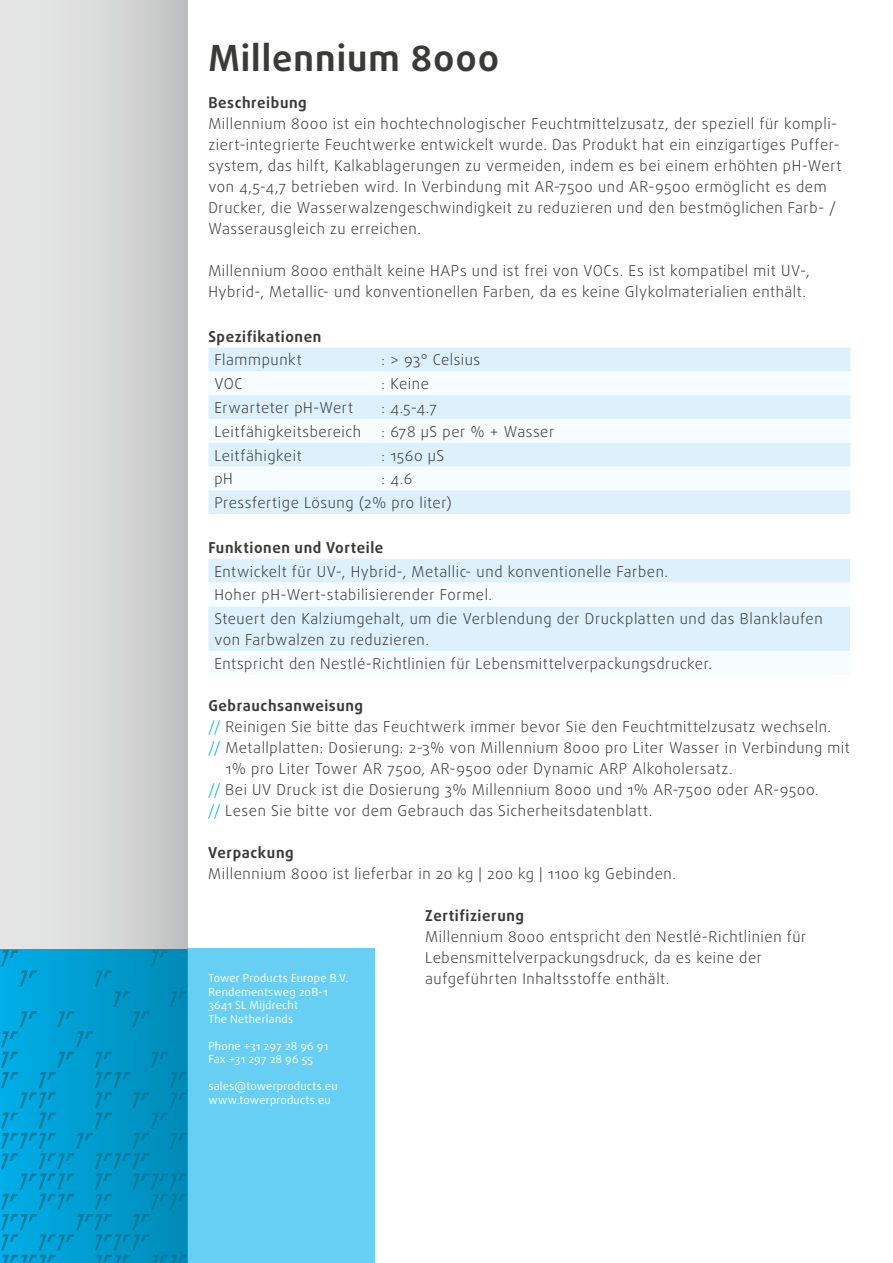
<style>
.page{position:relative;width:893px;height:1263px;background:#fff}
.page>*{position:absolute;margin:0;border:0;box-sizing:border-box;transform-origin:0 0}
.t1{font:700 36px "Daxline Pro";letter-spacing:.03em;color:#3a3a39}
.t2{font:300 15px/21px "Daxline Pro";letter-spacing:.035em;color:#3a3a39}
.t3{font:700 15px "Daxline Pro";letter-spacing:.04em;color:#3a3a39}
.t4{font:11.25px/13.5px "Daxline Pro";letter-spacing:.02em;color:#fff}
.s1{color:#00b0eb}
</style>
<div class="page">
<svg style="left:1px;top:950px;width:186px;height:313px;background:#0099ca"></svg>
<div style="left:0;top:0;width:187px;height:948px;background:linear-gradient(to right,#ececec,#c4c5c5)"></div>
<div style="left:187px;top:948px;width:187px;height:315px;background:#66cff3"></div>
<div style="left:208px;top:348px;width:642px;height:166px;background:#ddf1fd"></div>
<svg style="left:208px;top:371px;width:642px;height:119px"></svg>
<div style="left:208px;top:559px;width:642px;height:24px;background:#ddf1fd"></div>
<div style="left:208px;top:606px;width:642px;height:45px;background:#ddf1fd"></div>
<h1 class="t1" style="left:208px;top:34px;width:293px">Millennium 8000</h1>
<p class="t3" style="left:208px;top:92px;width:100px">Beschreibung</p>
<p class="t2" style="left:208px;top:113px;width:635px">Millennium 8000 ist ein hochtechnologischer Feuchtmittelzusatz, der speziell für kompli&shy;ziert-integrierte Feuchtwerke entwickelt wurde. Das Produkt hat ein einzigartiges Puffer&shy;system, das hilft, Kalkablagerungen zu vermeiden, indem es bei einem erhöhten pH-Wert von 4,5-4,7 betrieben wird. In Verbindung mit AR-7500 und AR-9500 ermöglicht es dem Drucker, die Wasserwalzengeschwindigkeit zu reduzieren und den bestmöglichen Farb- / Wasserausgleich zu erreichen.</p>
<p class="t2" style="left:208px;top:260px;width:603px">Millennium 8000 enthält keine HAPs und ist frei von VOCs. Es ist kompatibel mit UV-,<br>Hybrid-, Metallic- und konventionellen Farben, da es keine Glykolmaterialien enthält.</p>
<p class="t3" style="left:208px;top:326px;width:115px">Spezifikationen</p>
<p class="t2" style="left:214px;top:350px;width:89px">Flammpunkt</p>
<p class="t2" style="left:381px;top:350px;width:101px">: &gt; 93° Celsius</p>
<p class="t2" style="left:214px;top:373px;width:30px">VOC</p>
<p class="t2" style="left:381px;top:373px;width:49px">: Keine</p>
<p class="t2" style="left:214px;top:397px;width:140px">Erwarteter pH-Wert</p>
<p class="t2" style="left:381px;top:397px;width:57px">: 4.5-4.7</p>
<p class="t2" style="left:214px;top:421px;width:148px">Leitfähigkeitsbereich</p>
<p class="t2" style="left:381px;top:421px;width:175px">: 678 μS per % + Wasser</p>
<p class="t2" style="left:214px;top:445px;width:89px">Leitfähigkeit</p>
<p class="t2" style="left:381px;top:445px;width:65px">: 1560 μS</p>
<p class="t2" style="left:214px;top:468px;width:20px">pH</p>
<p class="t2" style="left:214px;top:467px;width:239px;line-height:23.9px;text-indent:167px">: 4.6<br>Pressfertige Lösung (2% pro liter)</p>
<p class="t3" style="left:208px;top:537px;width:177px">Funktionen und Vorteile</p>
<p class="t2" style="left:214px;top:559px;width:610px;line-height:23.9px">Entwickelt für UV-, Hybrid-, Metallic- und konventionelle Farben.<br>Hoher pH-Wert-stabilisierender Formel.<br>Steuert den Kalziumgehalt, um die Verblendung der Druckplatten und das Blanklaufen</p>
<p class="t2" style="left:214px;top:628px;width:499px;line-height:23.7px">von Farbwalzen zu reduzieren.<br>Entspricht den Nestlé-Richtlinien für Lebensmittelverpackungsdrucker.</p>
<p class="t3" style="left:208px;top:696px;width:156px">Gebrauchsanweisung</p>
<p class="t2" style="left:208px;top:716px;width:624px"><span class="s1">//</span> Reinigen Sie bitte das Feuchtwerk immer bevor Sie den Feuchtmittelzusatz wechseln.</p>
<p class="t2" style="left:208px;top:737px;width:643px"><span class="s1">//</span> Metallplatten: Dosierung: 2-3% von Millennium 8000 pro Liter Wasser in Verbindung mit</p>
<p class="t2" style="left:225px;top:758px;width:509px">1% pro Liter Tower AR 7500, AR-9500 oder Dynamic ARP Alkoholersatz.</p>
<p class="t2" style="left:208px;top:779px;width:612px"><span class="s1">//</span> Bei UV Druck ist die Dosierung 3% Millennium 8000 und 1% AR-7500 oder AR-9500.</p>
<p class="t2" style="left:208px;top:800px;width:446px"><span class="s1">//</span> Lesen Sie bitte vor dem Gebrauch das Sicherheitsdatenblatt.</p>
<p class="t3" style="left:208px;top:843px;width:87px">Verpackung</p>
<p class="t2" style="left:208px;top:863px;width:469px">Millennium 8000 ist lieferbar in 20 kg | 200 kg | 1100 kg Gebinden.</p>
<p class="t3" style="left:425px;top:906px;width:100px">Zertifizierung</p>
<p class="t2" style="left:425px;top:926px;width:383px">Millennium 8000 entspricht den Nestlé-Richtlinien für<br>Lebensmittelverpackungsdruck, da es keine der aufgeführten Inhaltsstoffe enthält.</p>
<p class="t4" style="left:208px;top:972px;width:141px">Tower Products Europe B.V.<br>Rendementsweg 20B-1<br>3641 SL Mijdrecht<br>The Netherlands</p>
<p class="t4" style="left:208px;top:1039px;width:122px">Phone +31 297 28 96 91<br>Fax +31 297 28 96 55</p>
<p class="t4" style="left:208px;top:1080px;width:131px">sales@towerproducts.eu www.towerproducts.eu</p>
</div>
